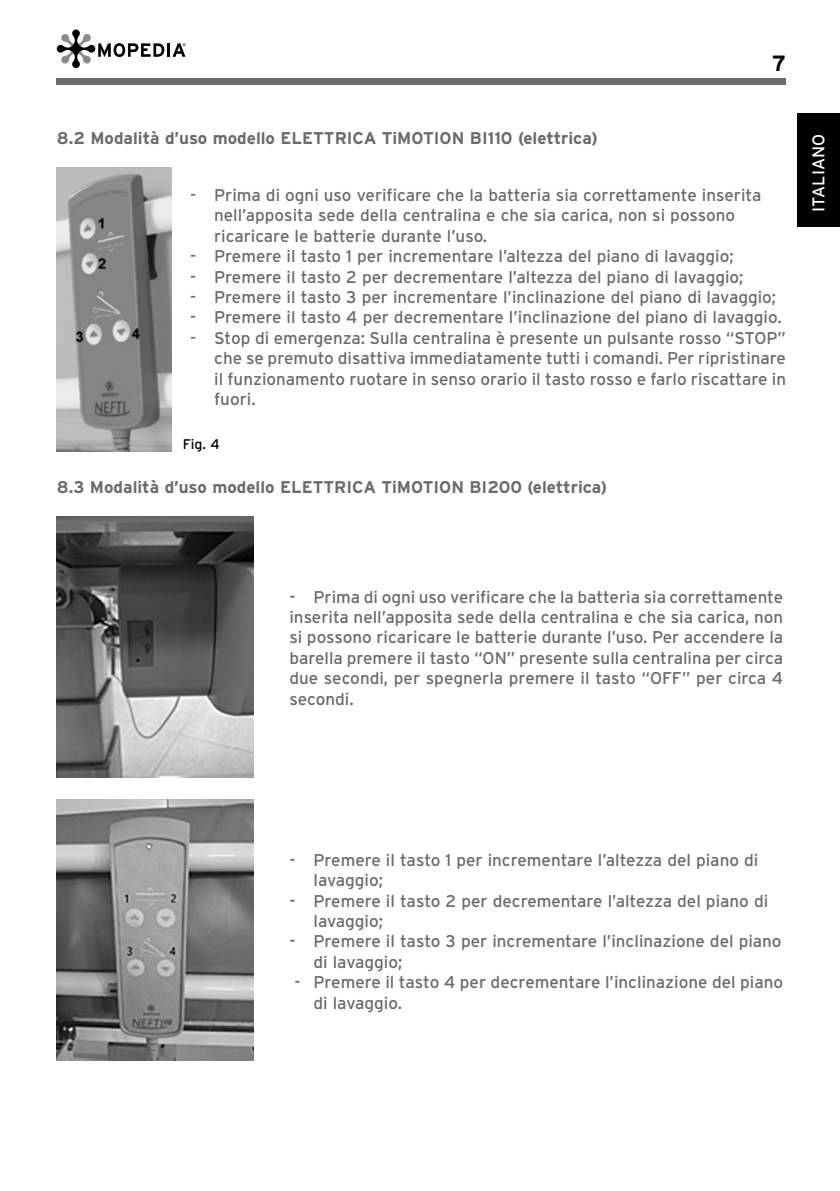
<style>
.page{position:relative;width:840px;height:1191px;background:#fff}
.page>*{position:absolute;margin:0;border:0;box-sizing:border-box;transform-origin:0 0}
.t1{font:700 22px "Interstate";color:#000}
.t2{font:17px/20.4px "Interstate";color:#6b6b6b}
.t3{font:700 17px "Interstate";color:#6b6b6b}
.t4{font:17px "Interstate";letter-spacing:.005em;color:#fff}
.t5{font:14px "Interstate";color:#000}
</style>
<div class="page">
<div style="left:57px;top:78px;width:728px;height:7px;background:#6b6b6b"></div>
<svg style="left:57px;top:29px;width:107px;height:39px"></svg>
<hr style="left:167px;top:43px;width:3px;height:14px;background:#000">
<svg style="left:172px;top:43px;width:13px;height:14px"></svg>
<div style="left:796px;top:113px;width:43px;height:114px;background:#000"></div>
<img style="left:57px;top:168px;width:115px;height:283px">
<img style="left:57px;top:516px;width:196px;height:261px">
<img style="left:57px;top:800px;width:196px;height:260px">
<p class="t3" style="left:57px;top:129px;width:542px">8.2 Modalità d’uso modello ELETTRICA TiMOTION BI110 (elettrica)</p>
<p class="t1" style="left:771px;top:51px;width:15px">7</p>
<p class="t2" style="left:214px;top:184px;width:548px;text-indent:-24px">- Prima di ogni uso verificare che la batteria sia correttamente inserita nell’apposita sede della centralina e che sia carica, non si possono ricaricare le batterie durante l’uso.</p>
<p class="t2" style="left:190px;top:246px;width:544px">- Premere il tasto 1 per incrementare l’altezza del piano di lavaggio;</p>
<p class="t2" style="left:190px;top:266px;width:554px">- Premere il tasto 2 per decrementare l’altezza del piano di lavaggio;</p>
<p class="t2" style="left:190px;top:286px;width:587px">- Premere il tasto 3 per incrementare l’inclinazione del piano di lavaggio;</p>
<p class="t2" style="left:190px;top:307px;width:592px">- Premere il tasto 4 per decrementare l’inclinazione del piano di lavaggio.</p>
<p class="t2" style="left:214px;top:327px;width:573px;text-align:justify;text-indent:-24px">- Stop di emergenza: Sulla centralina è presente un pulsante rosso “STOP” che se premuto disattiva immediatamente tutti i comandi. Per ripristinare il funzionamento ruotare in senso orario il tasto rosso e farlo riscattare in fuori.</p>
<p class="t5" style="left:183px;top:436px;width:38px">Fig. 4</p>
<p class="t3" style="left:57px;top:477px;width:551px">8.3 Modalità d’uso modello ELETTRICA TiMOTION BI200 (elettrica)</p>
<p class="t4" style="left:808px;top:212px;width:79px;rotate:-90deg">ITALIANO</p>
<p class="t2" style="left:289px;top:586px;width:495px;text-align:justify">- Prima di ogni uso verificare che la batteria sia correttamente inserita nell’apposita sede della centralina e che sia carica, non si possono ricaricare le batterie durante l’uso. Per accendere la barella premere il tasto “ON” presente sulla centralina per circa due secondi, per spegnerla premere il tasto “OFF” per circa 4 secondi.</p>
<p class="t2" style="left:313px;top:849px;width:446px;text-indent:-24px">- Premere il tasto 1 per incrementare l’altezza del piano di lavaggio;</p>
<p class="t2" style="left:313px;top:890px;width:456px;text-indent:-24px">- Premere il tasto 2 per decrementare l’altezza del piano di lavaggio;</p>
<p class="t2" style="left:313px;top:931px;width:469px;text-indent:-24px">- Premere il tasto 3 per incrementare l’inclinazione del piano di lavaggio;</p>
<p class="t2" style="left:313px;top:972px;width:471px;text-indent:-19px">- Premere il tasto 4 per decrementare l’inclinazione del piano di lavaggio.</p>
</div>
